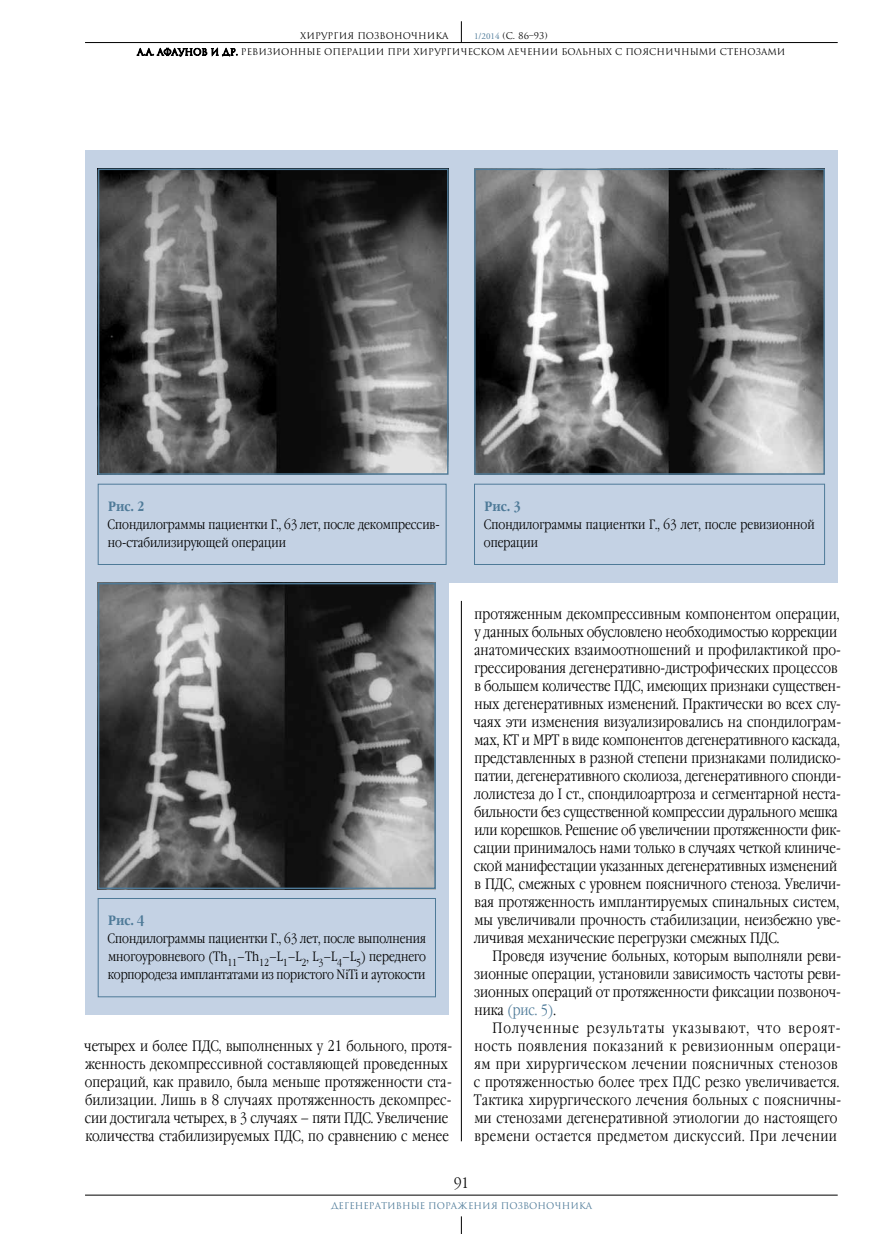
<style>
.page{position:relative;width:893px;height:1234px;background:#fff}
.page>*{position:absolute;margin:0;border:0;box-sizing:border-box;transform-origin:0 0}
.t1{font:300 15px/18px "Garamond Narrow C";color:#000}
.t2{font:300 15px/18px "Garamond Narrow C";letter-spacing:.035em;color:#000}
.t3{font:300 13.5px/18px "Garamond Narrow C";color:#000}
.t4{font:700 13.5px "Garamond Narrow C";color:#4e7a98}
.t5{font:9px/15.9px "Romul";color:#000}
.t6{font:9px "Romul";color:#4e7a98}
.s1{font-family:"Adobe Garamond Pro";color:#4e7a98}
.s2{color:#4e7a98}
</style>
<div class="page">
<hr style="left:85px;top:1194px;width:753px;height:1px;background:#000">
<svg style="left:461px;top:1216px;width:1px;height:17px"></svg>
<hr style="left:85px;top:42px;width:753px;height:1px;background:#000">
<svg style="left:461px;top:21px;width:1px;height:21px"></svg>
<svg style="left:137px;top:48px;width:101px;height:9px"></svg>
<hr style="left:461px;top:600px;width:1px;height:540px;background:#000">
<div style="left:85px;top:150px;width:753px;height:432px;background:#c4d2e4"></div>
<div style="left:98px;top:483px;width:348px;height:81px;border:1px solid #4e7a98"></div>
<img style="left:101px;top:171px;width:345px;height:300px">
<div style="left:98px;top:168px;width:351px;height:306px;border:2px solid #4e7a98"></div>
<div style="left:474px;top:483px;width:351px;height:81px;border:1px solid #4e7a98"></div>
<img style="left:477px;top:171px;width:345px;height:300px">
<div style="left:474px;top:168px;width:351px;height:306px;border:2px solid #4e7a98"></div>
<div style="left:85px;top:574px;width:364px;height:440px;background:#c4d2e4"></div>
<div style="left:98px;top:897px;width:338px;height:99px;border:1px solid #4e7a98"></div>
<img style="left:101px;top:585px;width:332px;height:300px">
<div style="left:98px;top:582px;width:338px;height:306px;border:2px solid #4e7a98"></div>
<p class="t5" style="left:137px;top:28px;width:650px;text-indent:337px"><span class="s1">1/2014</span> (С. 86–93)<br>А.А. Афаунов и др. Ревизионные операции при хирургическом лечении больных с поясничными стенозами</p>
<p class="t5" style="left:300px;top:28px;width:150px">ХИРУРГИЯ ПОЗВОНОЧНИКА</p>
<p class="t4" style="left:108px;top:498px;width:38px">Рис. 2</p>
<p class="t3" style="left:108px;top:515px;width:334px">Спондилограммы пациентки Г., 63 лет, после декомпрессив&shy;но-стабилизирующей операции</p>
<p class="t4" style="left:484px;top:498px;width:38px">Рис. 3</p>
<p class="t3" style="left:484px;top:515px;width:332px">Спондилограммы пациентки Г., 63 лет, после ревизионной операции</p>
<p class="t4" style="left:108px;top:912px;width:38px">Рис. 4</p>
<p class="t3" style="left:108px;top:929px;width:320px;text-align:justify">Спондилограммы пациентки Г., 63 лет, после выполнения многоуровневого (Th<sub>11</sub>–Th<sub>12</sub>–L<sub>1</sub>–L<sub>2</sub>, L<sub>3</sub>–L<sub>4</sub>–L<sub>5</sub>) переднего корпородеза имплантатами из пористого NiTi и аутокости</p>
<p class="t1" style="left:84px;top:1037px;width:369px">четырех и более ПДС, выполненных у 21 больного, протя&shy;женность декомпрессивной составляющей проведенных операций, как правило, была меньше протяженности ста&shy;билизации. Лишь в 8 случаях протяженность декомпрес&shy;сии достигала четырех, в 3 случаях – пяти ПДС. Увеличение количества стабилизируемых ПДС, по сравнению с менее</p>
<p class="t1" style="left:473px;top:605px;width:369px">протяженным декомпрессивным компонентом операции, у данных больных обусловлено необходимостью коррекции анатомических взаимоотношений и профилактикой про&shy;грессирования дегенеративно-дистрофических процессов в большем количестве ПДС, имеющих признаки существен&shy;ных дегенеративных изменений. Практически во всех слу&shy;чаях эти изменения визуализировались на спондилограм&shy;мах, КТ и МРТ в виде компонентов дегенеративного каскада, представленных в разной степени признаками полидиско&shy;патии, дегенеративного сколиоза, дегенеративного спонди&shy;лолистеза до I ст., спондилоартроза и сегментарной неста&shy;бильности без существенной компрессии дурального мешка или корешков. Решение об увеличении протяженности фик&shy;сации принималось нами только в случаях четкой клиниче&shy;ской манифестации указанных дегенеративных изменений в ПДС, смежных с уровнем поясничного стеноза. Увеличи&shy;вая протяженность имплантируемых спинальных систем, мы увеличивали прочность стабилизации, неизбежно уве&shy;личивая механические перегрузки смежных ПДС.</p>
<p class="t1" style="left:474px;top:947px;width:368px;text-align:justify;text-indent:18px">Проведя изучение больных, которым выполняли реви&shy;зионные операции, установили зависимость частоты реви&shy;зионных операций от протяженности фиксации позвоноч&shy;ника <span class="s2">(рис. 5)</span>.</p>
<p class="t2" style="left:474px;top:1019px;width:369px;text-indent:19px">Полученные результаты указывают, что вероят&shy;ность появления показаний к ревизионным операци&shy;ям при хирургическом лечении поясничных стенозов с протяженностью более трех ПДС резко увеличивается.<br>Тактика хирургического лечения больных с поясничны&shy;ми стенозами дегенеративной этиологии до настоящего времени остается предметом дискуссий. При лечении</p>
<p class="t1" style="left:454px;top:1173px;width:16px">91</p>
<p class="t6" style="left:331px;top:1200px;width:263px">Дегенеративные поражения позвоночника</p>
</div>
